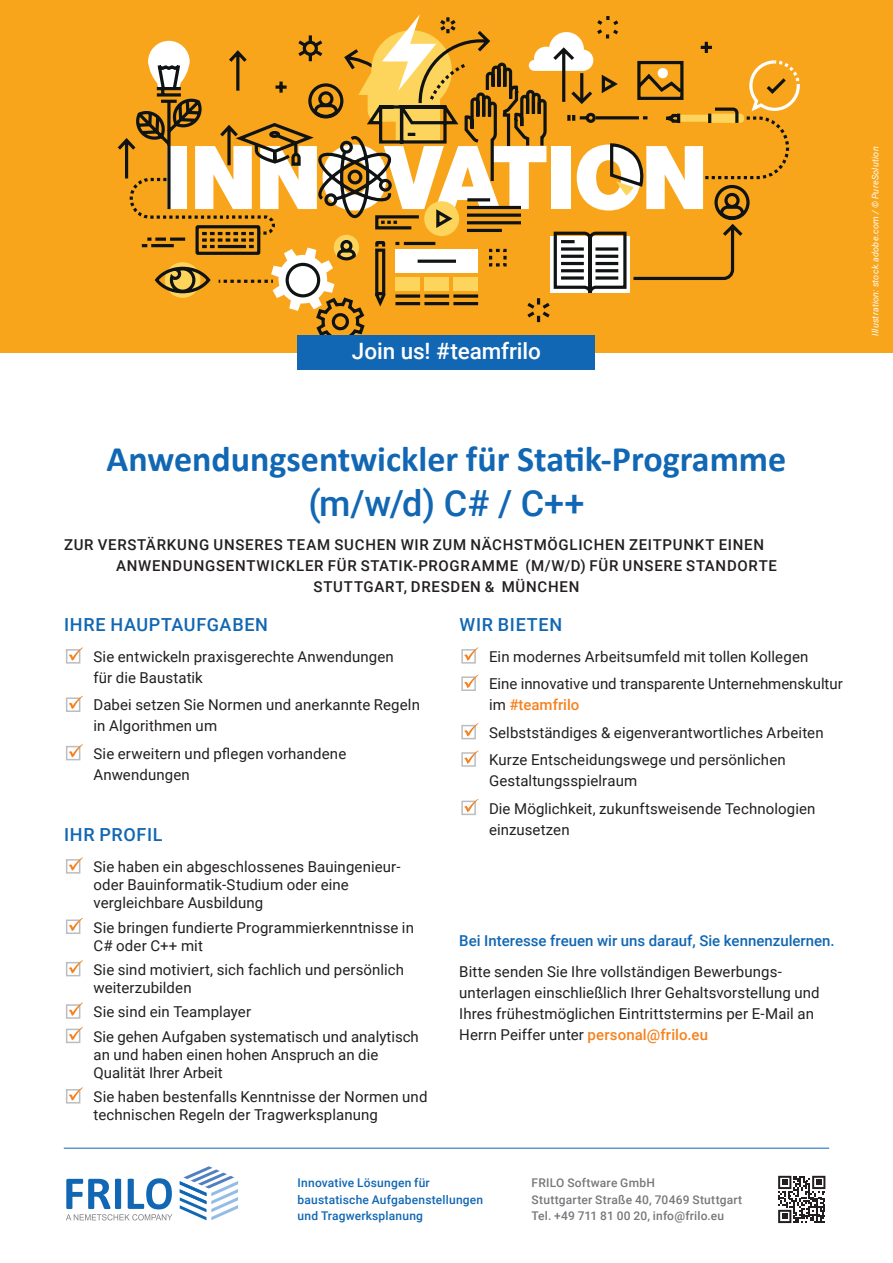
<style>
.page{position:relative;width:893px;height:1263px;background:#fff}
.page>*{position:absolute;margin:0;border:0;box-sizing:border-box;transform-origin:0 0}
._1___Headline{font:700 36px/45px "Calibri";color:#1167b3;text-align:center}
.t1{font:500 22.5px "Roboto";letter-spacing:-.005em;color:#fff}
._3a___Subheadline{font:500 18px "Roboto";letter-spacing:.04em;color:#1167b3}
._4b___Fließtext_Aufz{font:15px/18px "Roboto";letter-spacing:.005em;color:#231f20}
._4a___Fließtext{font:15px/21px "Roboto";letter-spacing:.005em;color:#231f20}
._2___Standort{font:500 15px "Roboto";letter-spacing:.05em;color:#231f20}
._4a___Fließtext-2{font:500 15px "Roboto";color:#1167b3}
.t2{font:500 12px/16.5px "Roboto";letter-spacing:.015em;color:#76787b}
.t3{font:500 12px/16.5px "Roboto";letter-spacing:.015em;color:#1167b3}
._2___Standort-2{font:italic 9px "Roboto";letter-spacing:.025em;color:#fff}
.s1{font-family:"Roboto";font-weight:500}
.s2{font-weight:500;color:#f58220}
</style>
<div class="page">
<div style="left:46px;top:0;width:801px;height:353px;background:#f9a51b"></div>
<svg style="left:117px;top:14px;width:683px;height:284px"></svg>
<svg style="left:284px;top:32px;width:312px;height:316px"></svg>
<div style="left:0;top:0;width:45px;height:353px;background:#f9a51b"></div>
<div style="left:840px;top:0;width:53px;height:353px;background:#f9a51b"></div>
<hr style="left:64px;top:1148px;width:765px;height:1px;background:#1167b3">
<svg style="left:66px;top:1178px;width:106px;height:42px"></svg>
<svg style="left:180px;top:1166px;width:58px;height:54px"></svg>
<svg style="left:778px;top:1176px;width:47px;height:47px"></svg>
<div style="left:298px;top:336px;width:297px;height:34px;background:#1167b3"></div>
<div style="left:66px;top:649px;width:14px;height:15px;border:2px solid #bcbdc0"></div>
<svg style="left:69px;top:647px;width:14px;height:14px"></svg>
<div style="left:66px;top:697px;width:14px;height:15px;border:2px solid #bcbdc0"></div>
<svg style="left:69px;top:696px;width:14px;height:13px"></svg>
<div style="left:66px;top:746px;width:14px;height:14px;border:2px solid #bcbdc0"></div>
<svg style="left:69px;top:744px;width:14px;height:14px"></svg>
<div style="left:66px;top:859px;width:14px;height:15px;border:2px solid #bcbdc0"></div>
<svg style="left:69px;top:857px;width:14px;height:14px"></svg>
<div style="left:66px;top:919px;width:14px;height:15px;border:2px solid #bcbdc0"></div>
<svg style="left:69px;top:918px;width:14px;height:13px"></svg>
<div style="left:66px;top:962px;width:14px;height:14px;border:2px solid #bcbdc0"></div>
<svg style="left:69px;top:960px;width:14px;height:14px"></svg>
<div style="left:66px;top:1004px;width:14px;height:15px;border:2px solid #bcbdc0"></div>
<svg style="left:69px;top:1002px;width:14px;height:14px"></svg>
<div style="left:66px;top:1029px;width:14px;height:14px;border:2px solid #bcbdc0"></div>
<svg style="left:69px;top:1027px;width:14px;height:13px"></svg>
<div style="left:66px;top:1089px;width:14px;height:14px;border:2px solid #bcbdc0"></div>
<svg style="left:69px;top:1087px;width:14px;height:14px"></svg>
<div style="left:461px;top:649px;width:15px;height:15px;border:2px solid #bcbdc0"></div>
<svg style="left:464px;top:647px;width:14px;height:14px"></svg>
<div style="left:461px;top:676px;width:15px;height:15px;border:2px solid #bcbdc0"></div>
<svg style="left:464px;top:675px;width:14px;height:13px"></svg>
<div style="left:461px;top:725px;width:15px;height:14px;border:2px solid #bcbdc0"></div>
<svg style="left:464px;top:723px;width:14px;height:14px"></svg>
<div style="left:461px;top:752px;width:15px;height:15px;border:2px solid #bcbdc0"></div>
<svg style="left:464px;top:750px;width:14px;height:14px"></svg>
<div style="left:461px;top:801px;width:15px;height:14px;border:2px solid #bcbdc0"></div>
<svg style="left:464px;top:799px;width:14px;height:13px"></svg>
<p class="t1" style="left:352px;top:336px;width:191px">Join us! #teamfrilo</p>
<p class="_2___Standort-2" style="left:869px;top:336px;width:191px;rotate:-90deg">Illustration: stock.adobe.com / © PureSolution</p>
<p class="_1___Headline" style="left:107px;top:436px;width:681px">Anwendungsentwickler für Statik-Programme <span class="s1">(m/w/d) C# / C++</span></p>
<p class="_2___Standort" style="left:64px;top:534px;width:701px">ZUR VERSTÄRKUNG UNSERES TEAM SUCHEN WIR ZUM NÄCHSTMÖGLICHEN ZEITPUNKT EINEN</p>
<p class="_2___Standort" style="left:116px;top:555px;width:662px">ANWENDUNGSENTWICKLER FÜR STATIK-PROGRAMME (M/W/D) FÜR UNSERE STANDORTE</p>
<p class="_2___Standort" style="left:314px;top:576px;width:267px">STUTTGART, DRESDEN &amp; MÜNCHEN</p>
<p class="_3a___Subheadline" style="left:64px;top:612px;width:205px">IHRE HAUPTAUFGABEN</p>
<p class="_4b___Fließtext_Aufz" style="left:94px;top:646px;width:302px;line-height:21px">Sie entwickeln praxisgerechte Anwendungen für die Baustatik</p>
<p class="_4b___Fließtext_Aufz" style="left:94px;top:694px;width:328px;line-height:21px">Dabei setzen Sie Normen und anerkannte Regeln in Algorithmen um</p>
<p class="_4b___Fließtext_Aufz" style="left:94px;top:742px;width:254px;line-height:21px">Sie erweitern und pflegen vorhandene<br>Anwendungen</p>
<p class="_3a___Subheadline" style="left:64px;top:822px;width:100px">IHR PROFIL</p>
<p class="_4b___Fließtext_Aufz" style="left:94px;top:857px;width:309px">Sie haben ein abgeschlossenes Bauingenieur&shy;oder Bauinformatik-Studium oder eine vergleichbare Ausbildung</p>
<p class="_4b___Fließtext_Aufz" style="left:94px;top:918px;width:322px">Sie bringen fundierte Programmierkenntnisse in<br>C# oder C++ mit</p>
<p class="_4b___Fließtext_Aufz" style="left:94px;top:960px;width:312px">Sie sind motiviert, sich fachlich und persönlich weiterzubilden</p>
<p class="_4b___Fließtext_Aufz" style="left:94px;top:1002px;width:159px">Sie sind ein Teamplayer</p>
<p class="_4b___Fließtext_Aufz" style="left:94px;top:1027px;width:327px">Sie gehen Aufgaben systematisch und analytisch an und haben einen hohen Anspruch an die<br>Qualität Ihrer Arbeit</p>
<p class="_4b___Fließtext_Aufz" style="left:94px;top:1087px;width:335px">Sie haben bestenfalls Kenntnisse der Normen und technischen Regeln der Tragwerksplanung</p>
<p class="_3a___Subheadline" style="left:460px;top:612px;width:104px">WIR BIETEN</p>
<p class="_4b___Fließtext_Aufz" style="left:489px;top:647px;width:321px">Ein modernes Arbeitsumfeld mit tollen Kollegen</p>
<p class="_4b___Fließtext_Aufz" style="left:489px;top:673px;width:355px;line-height:21px">Eine innovative und transparente Unternehmenskultur im <span class="s2">#teamfrilo</span></p>
<p class="_4b___Fließtext_Aufz" style="left:489px;top:723px;width:336px">Selbstständiges &amp; eigenverantwortliches Arbeiten</p>
<p class="_4b___Fließtext_Aufz" style="left:489px;top:749px;width:298px;line-height:21px">Kurze Entscheidungswege und persönlichen<br>Gestaltungsspielraum</p>
<p class="_4b___Fließtext_Aufz" style="left:489px;top:797px;width:328px;line-height:21px">Die Möglichkeit, zukunftsweisende Technologien einzusetzen</p>
<p class="_4a___Fließtext-2" style="left:459px;top:930px;width:377px">Bei Interesse freuen wir uns darauf, Sie kennenzulernen.</p>
<p class="_4a___Fließtext" style="left:459px;top:961px;width:362px">Bitte senden Sie Ihre vollständigen Bewerbungs&shy;unterlagen einschließlich Ihrer Gehaltsvorstellung und Ihres frühestmöglichen Eintrittstermins per E-Mail an Herrn Peiffer unter <span class="s2">personal@frilo.eu</span></p>
<p class="t3" style="left:298px;top:1174px;width:187px">Innovative Lösungen für baustatische Aufgabenstellungen und Tragwerksplanung</p>
<p class="t2" style="left:531px;top:1174px;width:212px">FRILO Software GmbH<br>Stuttgarter Straße 40, 70469 Stuttgart<br>Tel. +49 711 81 00 20, info@frilo.eu</p>
</div>
